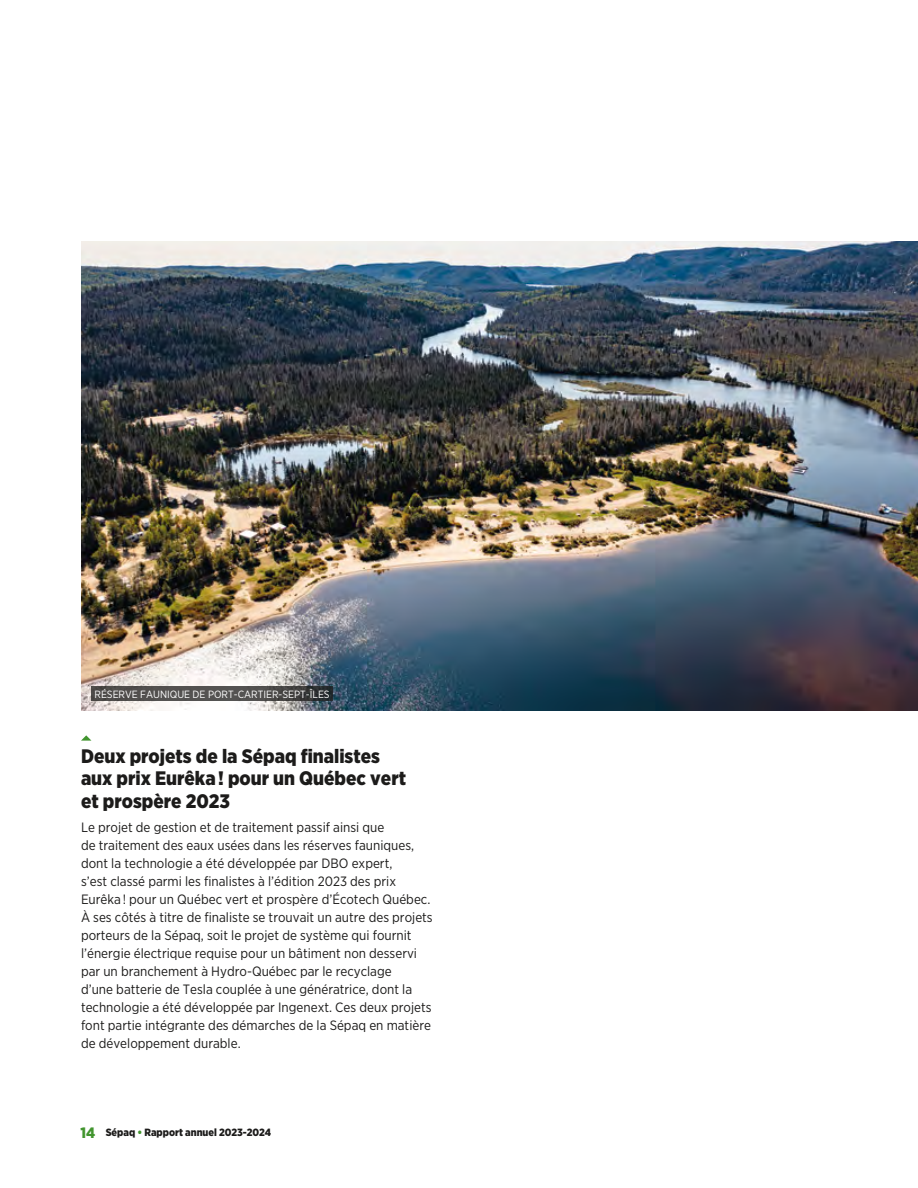
<style>
.page{position:relative;width:918px;height:1188px;background:#fff}
.page>*{position:absolute;margin:0;border:0;box-sizing:border-box;transform-origin:0 0}
.H3_Titre_3_NOIR{font:900 19.5px/22.5px "Gotham Narrow";color:#1c1b1a}
.P_Texte_courant{font:13.5px/18px "Gotham Narrow";color:#1c1b1a}
.t1{font:10.5px "Gotham Narrow";color:#fff}
.t2{font:900 10.5px "Gotham Narrow";color:#1c1b1a}
.s1{font-size:15px;color:#42952f}
.s2{color:#42952f}
</style>
<div class="page">
<svg style="left:81px;top:735px;width:10px;height:6px"></svg>
<img style="left:81px;top:241px;width:836px;height:470px">
<svg style="left:92px;top:686px;width:241px;height:14px;fill:#52504e"></svg>
<img style="left:917px;top:241px;width:1px;height:470px">
<p class="t1" style="left:94px;top:687px;width:237px">RÉSERVE FAUNIQUE DE PORT-CARTIER-SEPT-ÎLES</p>
<h3 class="H3_Titre_3_NOIR" style="left:81px;top:744px;width:327px">Deux projets de la Sépaq finalistes aux prix Eurêka ! pour un Québec vert et prospère 2023</h3>
<p class="P_Texte_courant" style="left:81px;top:818px;width:353px">Le projet de gestion et de traitement passif ainsi que<br>de traitement des eaux usées dans les réserves fauniques, dont la technologie a été développée par DBO expert,<br>s’est classé parmi les finalistes à l’édition 2023 des prix Eurêka ! pour un Québec vert et prospère d’Écotech Québec.<br>À ses côtés à titre de finaliste se trouvait un autre des projets porteurs de la Sépaq, soit le projet de système qui fournit l’énergie électrique requise pour un bâtiment non desservi par un branchement à Hydro-Québec par le recyclage<br>d’une batterie de Tesla couplée à une génératrice, dont la technologie a été développée par Ingenext. Ces deux projets font partie intégrante des démarches de la Sépaq en matière de développement durable.</p>
<p class="t2" style="left:80px;top:1126px;width:192px"><span class="s1">14</span> Sépaq <span class="s2">•</span> Rapport annuel 2023-2024</p>
</div>
